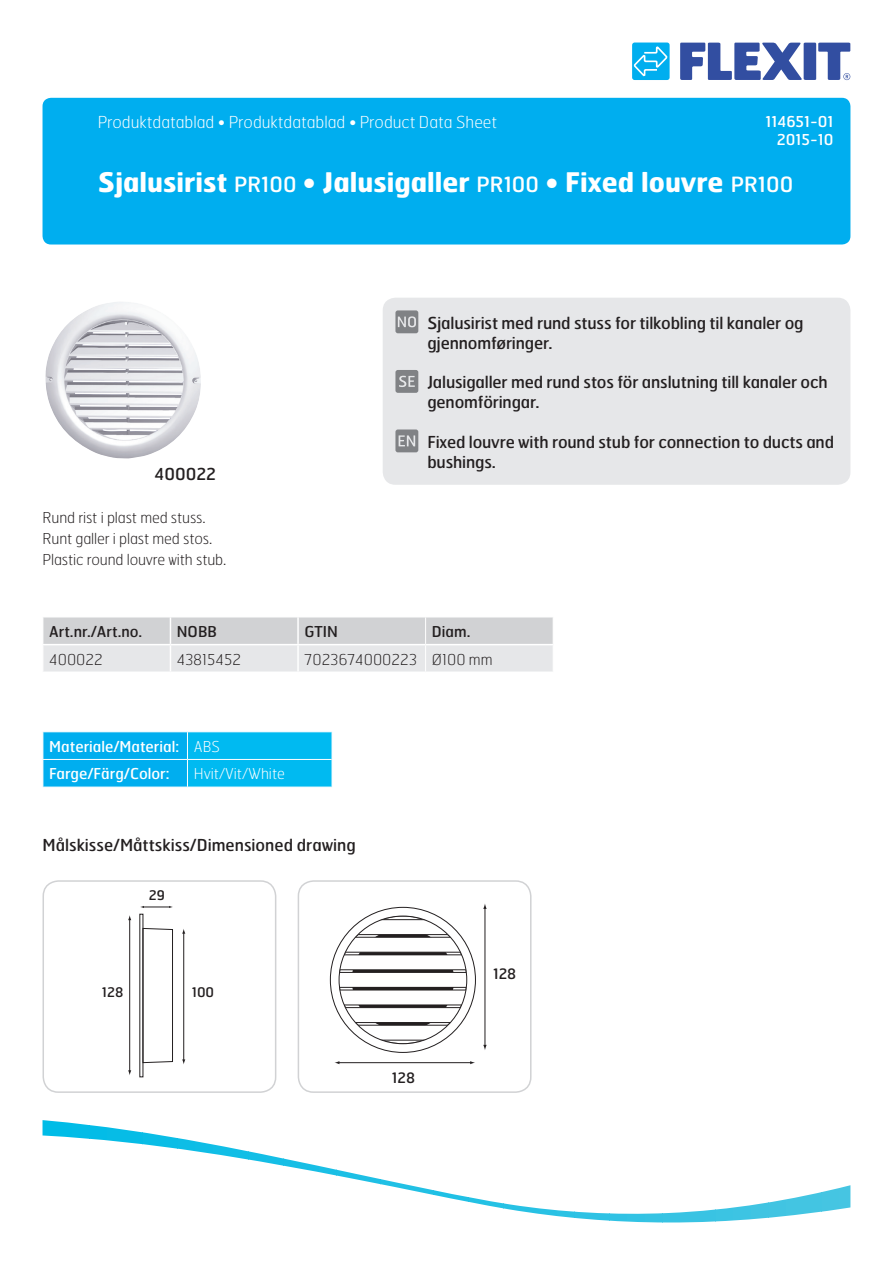
<style>
.page{position:relative;width:893px;height:1263px;background:#fff}
.page>*{position:absolute;margin:0;border:0;box-sizing:border-box;transform-origin:0 0}
.t1{font:700 27px "Hermes";color:#fff}
.t2{font:16.5px/19.8px "Hermes";letter-spacing:-.01em;color:#231f20}
.t3{font:100 16.5px "Hermes";color:#fff}
.t4{font:100 15px/21px "Hermes";letter-spacing:-.01em;color:#231f20}
.t5{font:15px/27.6px "Hermes";color:#fff}
.t6{font:15px "Hermes";color:#231f20}
.t7{font:100 15px "Hermes";color:#fff}
.t8{font:14.4px "Hermes";color:#231f20}
.t9{font:13.35px "Hermes";color:#231f20}
.s1{font-weight:400;font-size:21px}
.s2{font-weight:100}
</style>
<div class="page">
<div style="left:43px;top:98px;width:807px;height:146px;background:#00aeef;border-radius:9px"></div>
<svg style="left:680px;top:43px;width:170px;height:37px"></svg>
<div style="left:632px;top:43px;width:38px;height:37px;background:#00aeef;border-radius:3px"></div>
<svg style="left:632px;top:45px;width:36px;height:31px"></svg>
<svg style="left:839px;top:1185px;width:11px;height:25px"></svg>
<svg style="left:821px;top:1188px;width:18px;height:24px"></svg>
<svg style="left:786px;top:1192px;width:35px;height:24px"></svg>
<svg style="left:768px;top:1199px;width:18px;height:19px"></svg>
<svg style="left:751px;top:1202px;width:17px;height:18px"></svg>
<svg style="left:733px;top:1205px;width:18px;height:16px"></svg>
<svg style="left:715px;top:1207px;width:18px;height:15px"></svg>
<svg style="left:680px;top:1209px;width:35px;height:13px"></svg>
<svg style="left:662px;top:1212px;width:18px;height:10px"></svg>
<svg style="left:645px;top:1213px;width:17px;height:9px"></svg>
<svg style="left:627px;top:1213px;width:18px;height:9px"></svg>
<svg style="left:610px;top:1213px;width:17px;height:9px"></svg>
<svg style="left:574px;top:1211px;width:36px;height:10px"></svg>
<svg style="left:557px;top:1210px;width:17px;height:8px"></svg>
<svg style="left:539px;top:1208px;width:18px;height:8px"></svg>
<svg style="left:504px;top:1203px;width:35px;height:11px"></svg>
<svg style="left:354px;top:1173px;width:26px;height:11px"></svg>
<svg style="left:336px;top:1169px;width:18px;height:10px"></svg>
<svg style="left:319px;top:1166px;width:17px;height:10px"></svg>
<svg style="left:283px;top:1158px;width:36px;height:14px"></svg>
<svg style="left:266px;top:1155px;width:17px;height:11px"></svg>
<svg style="left:248px;top:1151px;width:18px;height:12px"></svg>
<svg style="left:213px;top:1144px;width:35px;height:16px"></svg>
<svg style="left:195px;top:1141px;width:18px;height:13px"></svg>
<svg style="left:178px;top:1138px;width:17px;height:14px"></svg>
<svg style="left:160px;top:1135px;width:18px;height:14px"></svg>
<svg style="left:142px;top:1132px;width:18px;height:15px"></svg>
<svg style="left:107px;top:1127px;width:35px;height:17px"></svg>
<svg style="left:89px;top:1125px;width:18px;height:16px"></svg>
<svg style="left:72px;top:1123px;width:17px;height:16px"></svg>
<svg style="left:43px;top:1120px;width:29px;height:18px"></svg>
<svg style="left:43px;top:617px;width:510px;height:55px;background:#dddee0"></svg>
<svg style="left:43px;top:732px;width:289px;height:55px;background:#09b6f0"></svg>
<img style="left:45px;top:302px;width:156px;height:157px">
<div style="left:43px;top:880px;width:233px;height:213px;border:2px solid #d1d2d4;border-radius:15px"></div>
<div style="left:383px;top:298px;width:467px;height:187px;background:#e6e7e9;border-radius:13px"></div>
<svg style="left:395px;top:370px;width:23px;height:23px"></svg>
<svg style="left:395px;top:310px;width:23px;height:23px"></svg>
<svg style="left:395px;top:429px;width:23px;height:23px"></svg>
<hr style="left:129px;top:919px;width:1px;height:152px;background:#231f20">
<svg style="left:128px;top:1070px;width:3px;height:5px"></svg>
<svg style="left:140px;top:906px;width:33px;height:2px"></svg>
<svg style="left:142px;top:927px;width:31px;height:136px"></svg>
<hr style="left:183px;top:933px;width:1px;height:127px;background:#231f20">
<svg style="left:182px;top:1059px;width:3px;height:5px"></svg>
<div style="left:298px;top:880px;width:233px;height:213px;border:2px solid #d1d2d4;border-radius:15px"></div>
<hr style="left:338px;top:1062px;width:133px;height:1px;background:#231f20">
<hr style="left:485px;top:908px;width:1px;height:138px;background:#231f20">
<svg style="left:483px;top:1045px;width:4px;height:5px"></svg>
<svg style="left:483px;top:904px;width:4px;height:5px"></svg>
<svg style="left:330px;top:907px;width:145px;height:145px"></svg>
<p class="t3" style="left:98px;top:112px;width:401px">Produktdatablad • Produktdatablad • Product Data Sheet</p>
<p class="t5" style="left:766px;top:112px;width:69px;line-height:18px;text-align:right">114651-01<br>2015-10</p>
<h1 class="t1" style="left:98px;top:165px;width:697px">Sjalusirist <span class="s1">PR100</span> • Jalusigaller <span class="s1">PR100</span> • Fixed louvre <span class="s1">PR100</span></h1>
<p class="t2" style="left:155px;top:464px;width:63px">400022</p>
<p class="t4" style="left:43px;top:506px;width:185px">Rund rist i plast med stuss.<br>Runt galler i plast med stos.<br>Plastic round louvre with stub.</p>
<p class="t2" style="left:427px;top:312px;width:378px">Sjalusirist med rund stuss for tilkobling til kanaler og gjennomføringer.</p>
<p class="t2" style="left:427px;top:372px;width:402px">Jalusigaller med rund stos för anslutning till kanaler och genomföringar.</p>
<p class="t2" style="left:427px;top:431px;width:408px">Fixed louvre with round stub for connection to ducts and bushings.</p>
<p class="t6" style="left:49px;top:622px;width:94px">Art.nr./Art.no.</p>
<p class="t6" style="left:177px;top:622px;width:42px">NOBB</p>
<p class="t6" style="left:304px;top:622px;width:35px">GTIN</p>
<p class="t6" style="left:432px;top:622px;width:40px">Diam.</p>
<p class="t4" style="left:49px;top:648px;width:55px">400022</p>
<p class="t4" style="left:177px;top:648px;width:66px">43815452</p>
<p class="t4" style="left:304px;top:648px;width:190px">7023674000223 Ø100 mm</p>
<p class="t5" style="left:49px;top:732px;width:172px">Materiale/Material: <span class="s2">ABS<br></span>Farge/Färg/Color:</p>
<p class="t7" style="left:194px;top:764px;width:93px">Hvit/Vit/White</p>
<p class="t2" style="left:43px;top:835px;width:315px">Målskisse/Måttskiss/Dimensioned drawing</p>
<p class="t9" style="left:149px;top:886px;width:18px">29</p>
<p class="t9" style="left:102px;top:983px;width:23px">128</p>
<p class="t9" style="left:192px;top:983px;width:24px">100</p>
<p class="t8" style="left:392px;top:1068px;width:25px">128</p>
<p class="t8" style="left:493px;top:964px;width:25px">128</p>
</div>
